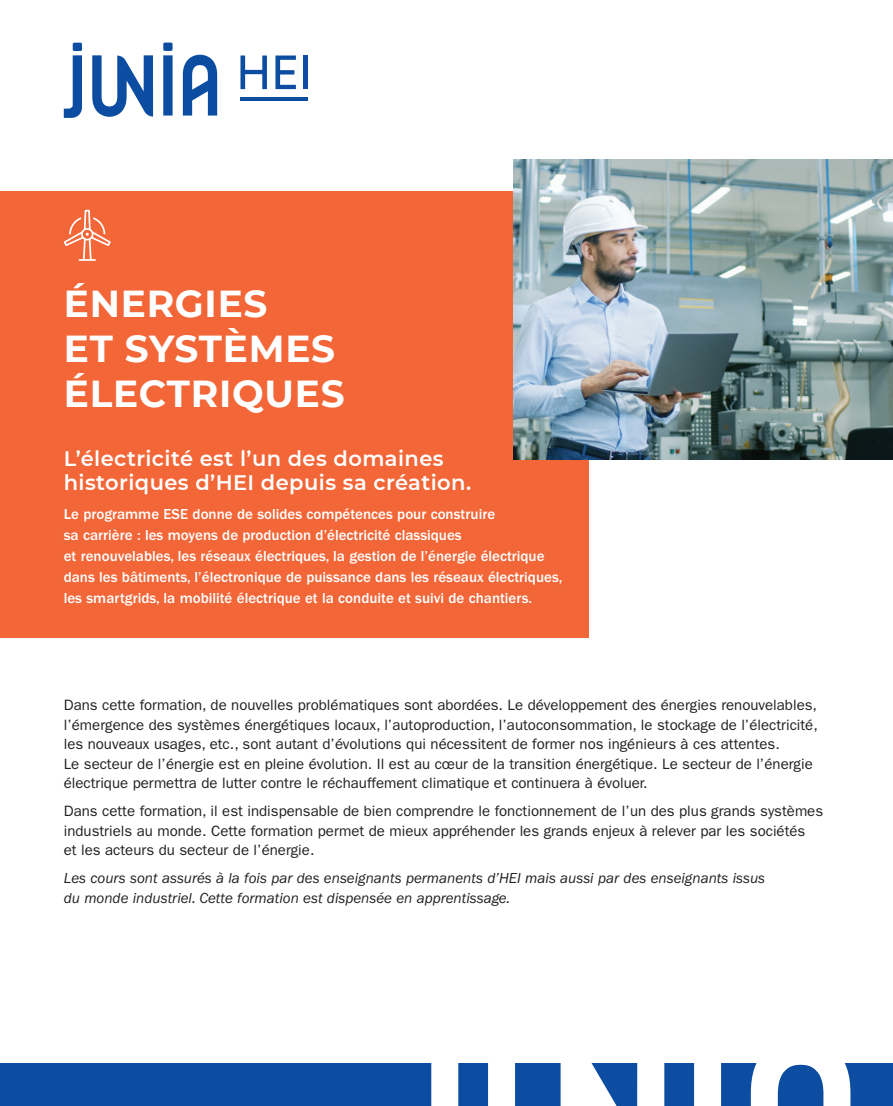
<style>
.page{position:relative;width:893px;height:1106px;background:#fff}
.page>*{position:absolute;margin:0;border:0;box-sizing:border-box;transform-origin:0 0}
.t1{font:700 37.5px/45px "Montserrat";letter-spacing:.02em;color:#fff}
.t2{font:600 21px/24px "Montserrat";letter-spacing:.02em;color:#fff}
.t3{font:15px/19.5px "ITC Franklin Gothic Std";color:#231f20}
.t4{font:500 15px/21px "ITC Franklin Gothic Std";color:#fff}
.t5{font:italic 15px/19.5px "ITC Franklin Gothic Std";color:#231f20}
</style>
<div class="page">
<div style="left:0;top:1063px;width:893px;height:43px;background:#0d4da1"></div>
<svg style="left:431px;top:1063px;width:419px;height:43px"></svg>
<svg style="left:163px;top:43px;width:10px;height:73px"></svg>
<svg style="left:183px;top:55px;width:34px;height:61px"></svg>
<svg style="left:64px;top:43px;width:18px;height:75px"></svg>
<svg style="left:92px;top:55px;width:61px;height:62px"></svg>
<svg style="left:240px;top:55px;width:27px;height:34px"></svg>
<svg style="left:275px;top:55px;width:21px;height:34px"></svg>
<div style="left:303px;top:55px;width:5px;height:34px;background:#0d4da1"></div>
<hr style="left:240px;top:97px;width:68px;height:4px;background:#0d4da1">
<div style="left:0;top:191px;width:588px;height:447px;background:#f26637"></div>
<svg style="left:63px;top:209px;width:48px;height:52px"></svg>
<img style="left:513px;top:159px;width:380px;height:300px">
<p class="t1" style="left:64px;top:279px;width:282px">ÉNERGIES<br>ET SYSTÈMES<br>ÉLECTRIQUES</p>
<p class="t2" style="left:64px;top:445px;width:409px">L’électricité est l’un des domaines historiques d’HEI depuis sa création.</p>
<p class="t4" style="left:64px;top:504px;width:500px">Le programme ESE donne de solides compétences pour construire<br>sa carrière : les moyens de production d’électricité classiques<br>et renouvelables, les réseaux électriques, la gestion de l’énergie électrique dans les bâtiments, l’électronique de puissance dans les réseaux électriques, les smartgrids, la mobilité électrique et la conduite et suivi de chantiers.</p>
<p class="t3" style="left:64px;top:695px;width:756px">Dans cette formation, de nouvelles problématiques sont abordées. Le développement des énergies renouvelables, l’émergence des systèmes énergétiques locaux, l’autoproduction, l’autoconsommation, le stockage de l’électricité, les nouveaux usages, etc., sont autant d’évolutions qui nécessitent de former nos ingénieurs à ces attentes.<br>Le secteur de l’énergie est en pleine évolution. Il est au cœur de la transition énergétique. Le secteur de l’énergie électrique permettra de lutter contre le réchauffement climatique et continuera à évoluer.</p>
<p class="t3" style="left:64px;top:801px;width:761px">Dans cette formation, il est indispensable de bien comprendre le fonctionnement de l’un des plus grands systèmes industriels au monde. Cette formation permet de mieux appréhender les grands enjeux à relever par les sociétés<br>et les acteurs du secteur de l’énergie.</p>
<p class="t5" style="left:64px;top:868px;width:703px">Les cours sont assurés à la fois par des enseignants permanents d’HEI mais aussi par des enseignants issus du monde industriel. Cette formation est dispensée en apprentissage.</p>
</div>
